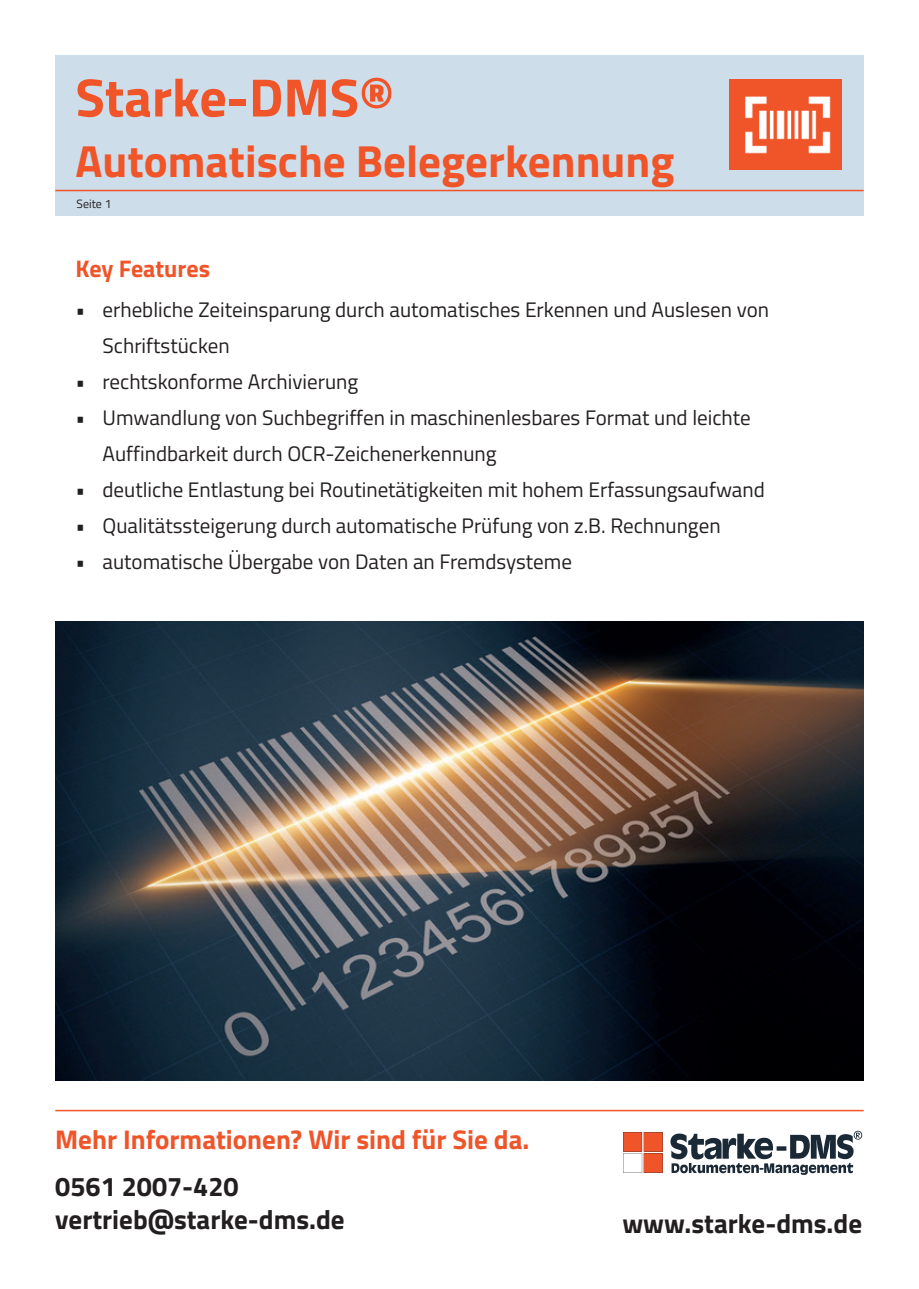
<style>
.page{position:relative;width:919px;height:1289px;background:#fff}
.page>*{position:absolute;margin:0;border:0;box-sizing:border-box;transform-origin:0 0}
.t1{font:700 54px "Titillium Web";color:#f05429}
.t2{font:700 45px "Titillium Web";color:#f05429}
.t3{font:700 27px/32.4px "Titillium Web";color:#231f20}
.t4{font:700 27px "Titillium Web";color:#f05429}
.t5{font:700 24px "Titillium Web";color:#f05429}
.t6{font:21px/36px "Titillium Web";color:#231f20}
.t7{font:12px "Titillium Web";color:#231f20}
</style>
<div class="page">
<img style="left:55px;top:621px;width:808px;height:459px">
<svg style="left:623px;top:1132px;width:39px;height:40px"></svg>
<svg style="left:670px;top:1130px;width:192px;height:44px"></svg>
<hr style="left:55px;top:1109px;width:808px;height:2px;background:#f05429">
<div style="left:55px;top:55px;width:808px;height:160px;background:#cddde9"></div>
<hr style="left:55px;top:190px;width:808px;height:1px;background:#f05429">
<div style="left:729px;top:79px;width:112px;height:90px;background:#f05429"></div>
<img style="left:729px;top:96px;width:111px;height:74px">
<h1 class="t1" style="left:75px;top:56px;width:320px">Starke-DMS®</h1>
<h2 class="t2" style="left:75px;top:126px;width:600px">Automatische Belegerkennung</h2>
<p class="t7" style="left:77px;top:195px;width:36px">Seite 1</p>
<p class="t5" style="left:75px;top:250px;width:136px">Key Features</p>
<p class="t6" style="left:102px;top:291px;width:668px;text-indent:-27px">• erhebliche Zeiteinsparung durch automatisches Erkennen und Auslesen von<br>Schriftstücken</p>
<p class="t6" style="left:75px;top:363px;width:284px">• rechtskonforme Archivierung</p>
<p class="t6" style="left:102px;top:399px;width:649px;text-indent:-27px">• Umwandlung von Suchbegriffen in maschinenlesbares Format und leichte<br>Auffindbarkeit durch OCR-Zeichenerkennung</p>
<p class="t6" style="left:75px;top:471px;width:690px">• deutliche Entlastung bei Routinetätigkeiten mit hohem Erfassungsaufwand</p>
<p class="t6" style="left:75px;top:507px;width:646px">• Qualitätssteigerung durch automatische Prüfung von z.B. Rechnungen</p>
<p class="t6" style="left:75px;top:543px;width:498px">• automatische Übergabe von Daten an Fremdsysteme</p>
<p class="t4" style="left:55px;top:1118px;width:475px">Mehr Informationen? Wir sind für Sie da.</p>
<p class="t3" style="left:55px;top:1169px;width:291px">0561 2007-420 vertrieb@starke-dms.de</p>
<p class="t3" style="left:622px;top:1205px;width:241px">www.starke-dms.de</p>
</div>
